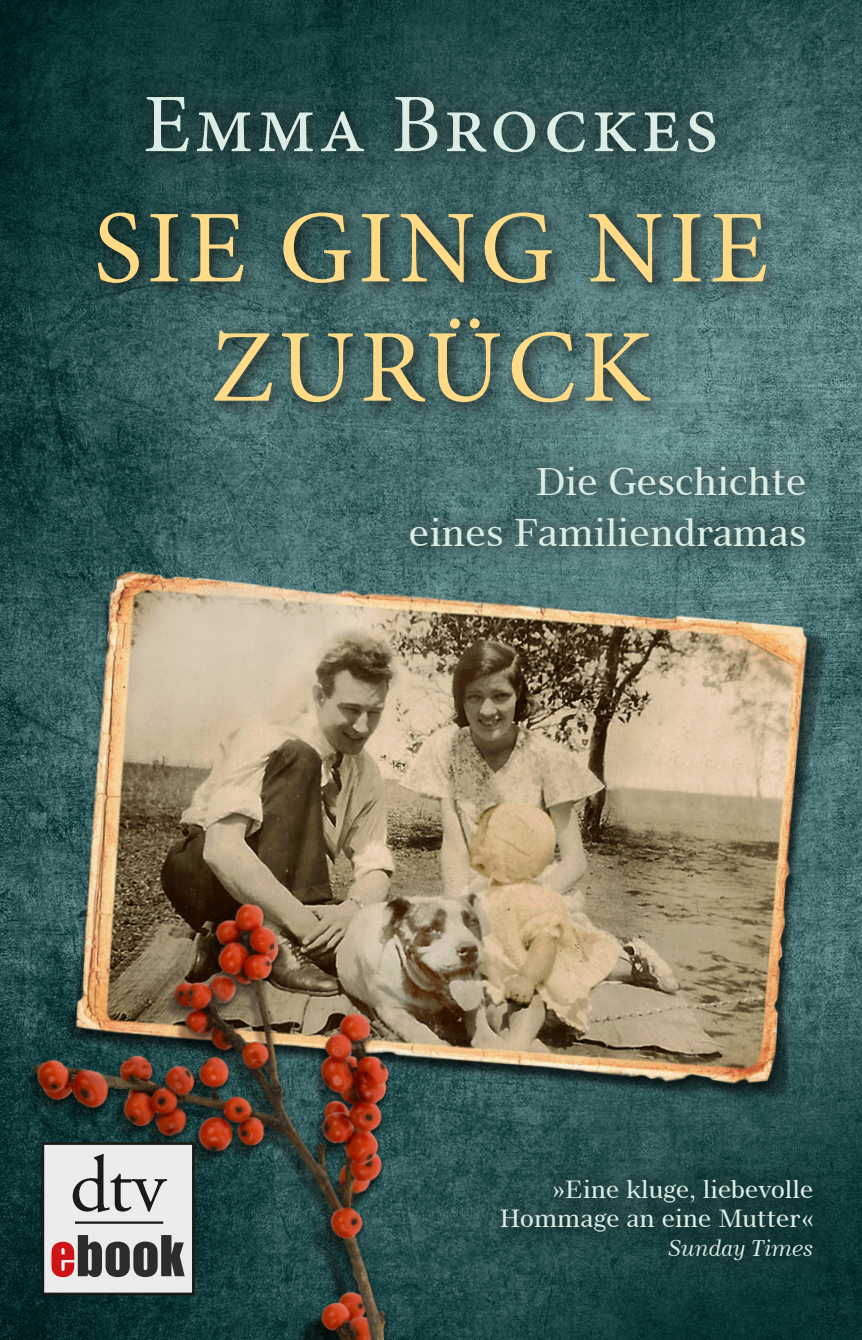
<style>
.page{position:relative;width:862px;height:1340px;background:#fff}
.page>*{position:absolute;margin:0;border:0;box-sizing:border-box;transform-origin:0 0}
.t1{font:103.5px/119.2px "Minion Pro";letter-spacing:.05em;color:#ffda87;text-align:center}
.t2{font:83.25px "Minion Pro";letter-spacing:.04em;color:#dbede4}
.t3{font:79.2px "DTVA Garamond";color:#1a1a18}
.t4{font:38.25px/51.8px "Modern 880 BT";color:#dbede4;text-align:right}
.t5{font:24.75px/29.2px "Modern 880 BT";color:#dbede4;text-align:right}
.t6{font:italic 22.5px "Modern 880 BT";color:#dbede4}
</style>
<div class="page">
<img style="left:0;top:0;width:861px;height:1339px">
<div style="left:344px;top:398px;width:517px;height:223px;background:#2d5f62;opacity:.75"></div>
<svg style="left:128px;top:75px;width:607px;height:98px"></svg>
<svg style="left:89px;top:202px;width:694px;height:218px"></svg>
<svg style="left:481px;top:1159px;width:350px;height:120px;fill:#1b4141"></svg>
<div style="left:43px;top:1143px;width:150px;height:150px;background:#ececed"></div>
<svg style="left:51px;top:1235px;width:134px;height:42px"></svg>
<div style="left:41px;top:1142px;width:154px;height:153px;border:3px solid #1a1a18"></div>
<h2 class="t2" style="left:143px;top:69px;width:576px">Emma Brockes</h2>
<h1 class="t1" style="left:93px;top:189px;width:676px">SIE GING NIE<br>ZURÜCK</h1>
<h3 class="t3" style="left:72px;top:1143px;width:94px">_</h3>
<h3 class="t4" style="left:408px;top:455px;width:399px">Die Geschichte<br>eines Familiendramas</h3>
<p class="t5" style="left:499px;top:1173px;width:315px">»Eine kluge, liebevolle<br>Hommage an eine Mutter«</p>
<p class="t6" style="left:668px;top:1234px;width:146px">Sunday Times</p>
</div>
